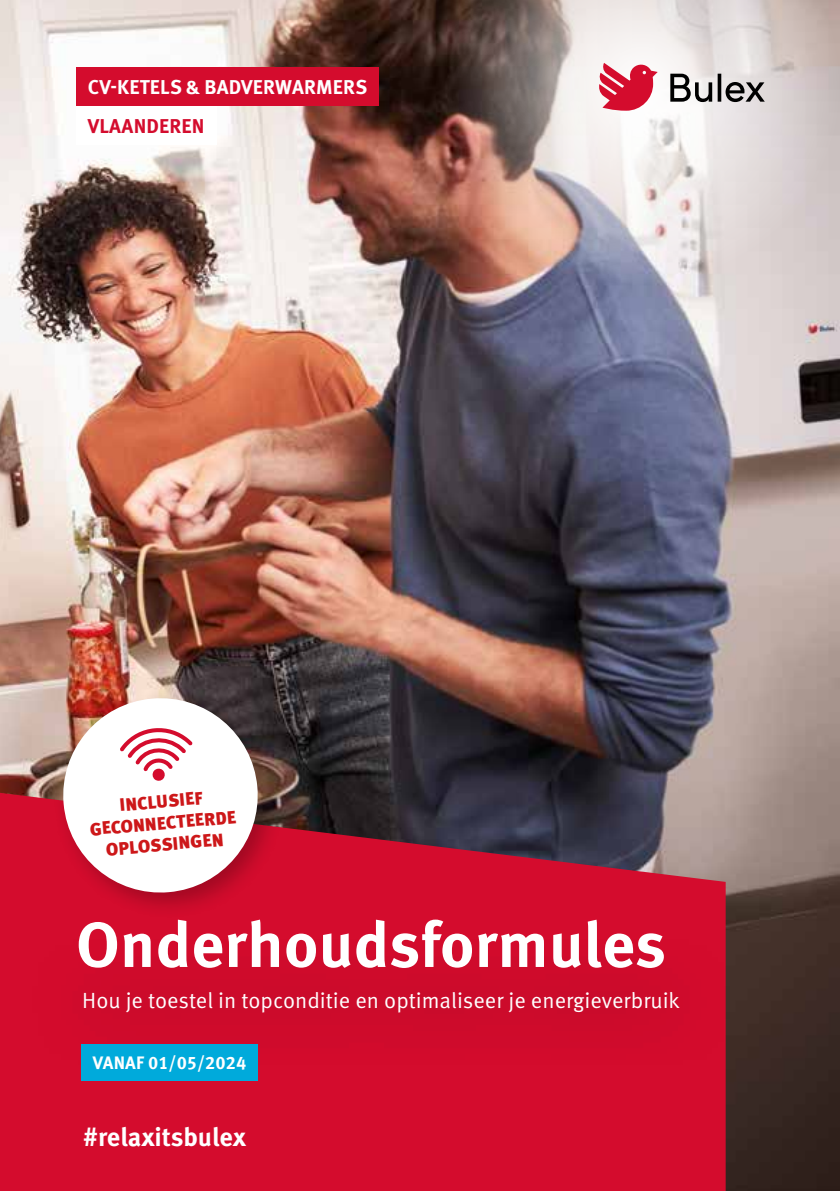
<style>
.page{position:relative;width:840px;height:1191px;background:#fff}
.page>*{position:absolute;margin:0;border:0;box-sizing:border-box;transform-origin:0 0}
.t1{font:700 64px "Meta Pro";color:#fff}
.t2{font:700 26px "Meta Pro";letter-spacing:-.005em;color:#fff}
.t3{font:22px "Meta Pro Norm";color:#fff}
.t4{font:700 20px "Meta Pro";letter-spacing:.01em;color:#fff}
.t5{font:700 20px "Meta Pro";letter-spacing:.01em;color:#d40c2d}
.t6{font:900 18px/21.6px "Meta Pro";color:#cd1719;text-align:center}
.t7{font:700 18px "Meta Pro";color:#fff}
</style>
<div class="page">
<img style="left:0;top:0;width:839px;height:1191px">
<img style="left:444px;top:0;width:395px;height:284px">
<div style="left:76px;top:67px;width:302px;height:39px;background:#d40c2d"></div>
<svg style="left:0;top:793px;width:725px;height:398px;background:#bd1633"></svg>
<svg style="left:598px;top:63px;width:59px;height:48px"></svg>
<svg style="left:670px;top:74px;width:94px;height:28px;background:#979594"></svg>
<div style="left:31px;top:934px;width:699px;height:136px;background:#cf0b2c"></div>
<div style="left:76px;top:106px;width:140px;height:39px;background:#fff"></div>
<div style="left:81px;top:1044px;width:176px;height:36px;background:#00aadb"></div>
<div style="left:53px;top:687px;width:231px;height:232px;background:#000;opacity:.25"></div>
<svg style="left:59px;top:694px;width:203px;height:203px"></svg>
<svg style="left:120px;top:727px;width:72px;height:54px"></svg>
<p class="t4" style="left:88px;top:72px;width:281px">CV-KETELS &amp; BADVERWARMERS</p>
<p class="t5" style="left:88px;top:111px;width:118px">VLAANDEREN</p>
<p class="t6" style="left:87px;top:796px;width:148px;rotate:-5deg">INCLUSIEF<br>GECONNECTEERDE<br>OPLOSSINGEN</p>
<h1 class="t1" style="left:76px;top:894px;width:591px">Onderhoudsformules</h1>
<p class="t3" style="left:82px;top:983px;width:598px">Hou je toestel in topconditie en optimaliseer je energieverbruik</p>
<p class="t7" style="left:93px;top:1049px;width:155px">VANAF 01/05/2024</p>
<p class="t2" style="left:83px;top:1117px;width:164px">#relaxitsbulex</p>
</div>
